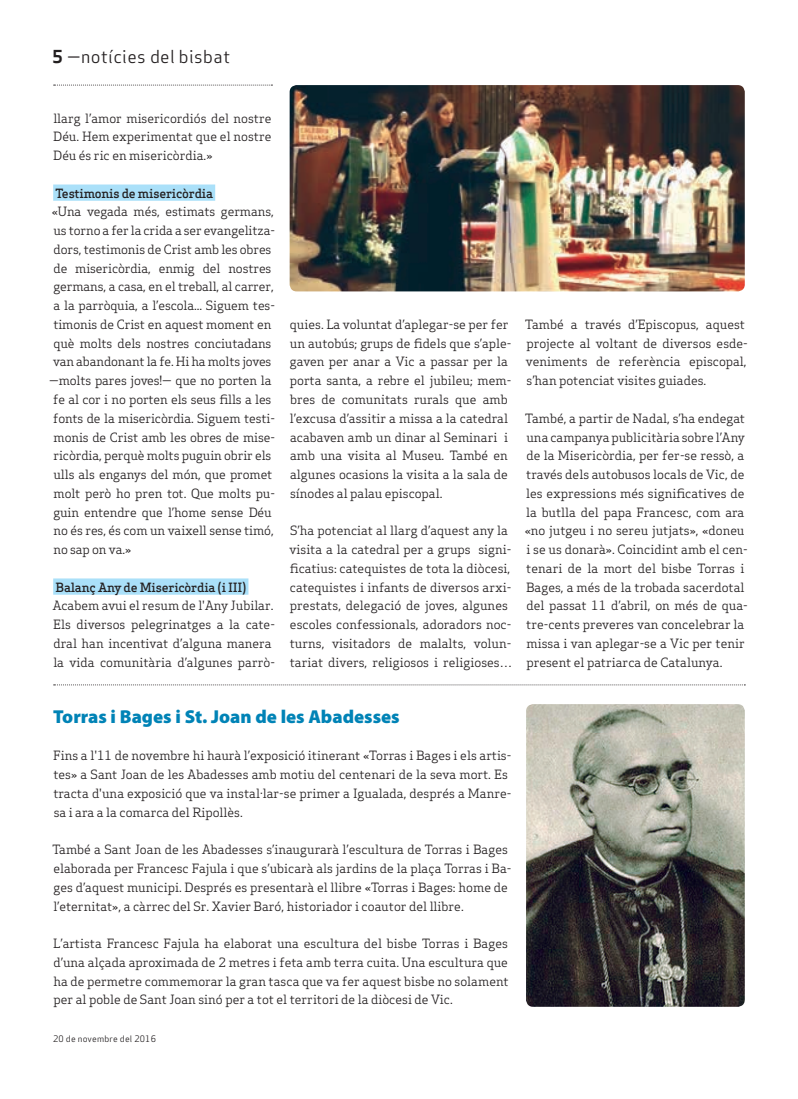
<style>
.page{position:relative;width:798px;height:1099px;background:#fff}
.page>*{position:absolute;margin:0;border:0;box-sizing:border-box;transform-origin:0 0}
.Titular_Petit{font:900 18.75px "Myriad Pro";color:#0083b6}
.Capçalera{font:17.5px "Apex Sans Book T";letter-spacing:.02em;color:#231f20}
.Text_General{font:12.5px/18.8px "Apex Serif";color:#231f20}
.Text_General-2{font:500 12.5px "Apex Serif";letter-spacing:-.02em;color:#231f20}
.Data_Peu{font:8.75px "Apex Sans Book T";letter-spacing:.02em;color:#231f20}
.s1{font-family:"Apex Sans Bold T"}
</style>
<div class="page">
<svg style="left:54px;top:85px;width:218px;height:1px"></svg>
<div style="left:53px;top:184px;width:162px;height:17px;background:#aae0f9"></div>
<div style="left:53px;top:578px;width:195px;height:16px;background:#aae0f9"></div>
<img style="left:526px;top:704px;width:218px;height:302px">
<img style="left:289px;top:85px;width:455px;height:206px">
<svg style="left:54px;top:684px;width:691px;height:1px"></svg>
<p class="Capçalera" style="left:52px;top:46px;width:179px"><span class="s1">5</span> —notícies del bisbat</p>
<p class="Text_General" style="left:53px;top:108px;width:220px;text-align:justify">llarg l’amor misericordiós del nostre Déu. Hem experimentat que el nostre Déu és ric en misericòrdia.»</p>
<p class="Text_General-2" style="left:55px;top:185px;width:159px">Testimonis de misericòrdia</p>
<p class="Text_General" style="left:52px;top:202px;width:223px">«Una vegada més, estimats germans,</p>
<p class="Text_General" style="left:53px;top:221px;width:223px">us torno a fer la crida a ser evangelitza-</p>
<p class="Text_General" style="left:53px;top:240px;width:219px">dors, testimonis de Crist amb les obres</p>
<p class="Text_General" style="left:53px;top:258px;width:219px">de misericòrdia, enmig del nostres</p>
<p class="Text_General" style="left:53px;top:277px;width:222px">germans, a casa, en el treball, al carrer,</p>
<p class="Text_General" style="left:54px;top:296px;width:223px">a la parròquia, a l’escola... Siguem tes-</p>
<p class="Text_General" style="left:53px;top:315px;width:220px">timonis de Crist en aquest moment en</p>
<p class="Text_General" style="left:53px;top:333px;width:219px">què molts dels nostres conciutadans</p>
<p class="Text_General" style="left:53px;top:352px;width:220px">van abandonant la fe. Hi ha molts joves</p>
<p class="Text_General" style="left:49px;top:371px;width:224px">—molts pares joves!— que no porten la</p>
<p class="Text_General" style="left:53px;top:390px;width:219px">fe al cor i no porten els seus fills a les</p>
<p class="Text_General" style="left:53px;top:408px;width:223px">fonts de la misericòrdia. Siguem testi-</p>
<p class="Text_General" style="left:54px;top:427px;width:223px">monis de Crist amb les obres de mise-</p>
<p class="Text_General" style="left:54px;top:446px;width:219px">ricòrdia, perquè molts puguin obrir els</p>
<p class="Text_General" style="left:53px;top:465px;width:220px">ulls als enganys del món, que promet</p>
<p class="Text_General" style="left:54px;top:483px;width:223px">molt però ho pren tot. Que molts pu-</p>
<p class="Text_General" style="left:53px;top:502px;width:219px">guin entendre que l’home sense Déu</p>
<p class="Text_General" style="left:54px;top:521px;width:222px">no és res, és com un vaixell sense timó,</p>
<p class="Text_General" style="left:54px;top:540px;width:79px">no sap on va.»</p>
<p class="Text_General-2" style="left:55px;top:579px;width:192px">Balanç Any de Misericòrdia (i III)</p>
<p class="Text_General" style="left:53px;top:596px;width:224px">Acabem avui el resum de l'Any Jubilar.<br>Els diversos pelegrinatges a la cate&shy;dral han incentivat d’alguna manera la vida comunitària d’algunes parrò-</p>
<p class="Text_General" style="left:290px;top:315px;width:223px">quies. La voluntat d’aplegar-se per fer un autobús; grups de fidels que s’aple&shy;gaven per anar a Vic a passar per la porta santa, a rebre el jubileu; mem&shy;bres de comunitats rurals que amb l’excusa d’assitir a missa a la catedral acabaven amb un dinar al Seminari i amb una visita al Museu. També en algunes ocasions la visita a la sala de sínodes al palau episcopal.</p>
<p class="Text_General" style="left:289px;top:521px;width:224px">S’ha potenciat al llarg d’aquest any la visita a la catedral per a grups signi&shy;ficatius: catequistes de tota la diòcesi, catequistes i infants de diversos arxi&shy;prestats, delegació de joves, algunes escoles confessionals, adoradors noc&shy;turns, visitadors de malalts, volun&shy;tariat divers, religiosos i religioses…</p>
<p class="Text_General" style="left:525px;top:315px;width:224px">També a través d’Episcopus, aquest projecte al voltant de diversos esde&shy;veniments de referència episcopal, s’han potenciat visites guiades.</p>
<p class="Text_General" style="left:524px;top:408px;width:224px">També, a partir de Nadal, s’ha endegat una campanya publicitària sobre l’Any de la Misericòrdia, per fer-se ressò, a través dels autobusos locals de Vic, de les expressions més significatives de la butlla del papa Francesc, com ara «no jutgeu i no sereu jutjats», «doneu i se us donarà». Coincidint amb el cen&shy;tenari de la mort del bisbe Torras i Bages, a més de la trobada sacerdotal del passat 11 d’abril, on més de qua&shy;tre-cents preveres van concelebrar la missa i van aplegar-se a Vic per tenir present el patriarca de Catalunya.</p>
<p class="Titular_Petit" style="left:53px;top:704px;width:348px">Torras i Bages i St. Joan de les Abadesses</p>
<p class="Text_General" style="left:53px;top:746px;width:459px">Fins a l'11 de novembre hi haurà l’exposició itinerant «Torras i Bages i els artis&shy;tes» a Sant Joan de les Abadesses amb motiu del centenari de la seva mort. Es tracta d'una exposició que va instal·lar-se primer a Igualada, després a Manre&shy;sa i ara a la comarca del Ripollès.</p>
<p class="Text_General" style="left:52px;top:840px;width:460px">També a Sant Joan de les Abadesses s’inaugurarà l’escultura de Torras i Bages elaborada per Francesc Fajula i que s’ubicarà als jardins de la plaça Torras i Ba&shy;ges d’aquest municipi. Després es presentarà el llibre «Torras i Bages: home de l’eternitat», a càrrec del Sr. Xavier Baró, historiador i coautor del llibre.</p>
<p class="Text_General" style="left:53px;top:933px;width:457px;text-align:justify">L’artista Francesc Fajula ha elaborat una escultura del bisbe Torras i Bages d’una alçada aproximada de 2 metres i feta amb terra cuita. Una escultura que ha de permetre commemorar la gran tasca que va fer aquest bisbe no solament per al poble de Sant Joan sinó per a tot el territori de la diòcesi de Vic.</p>
<p class="Data_Peu" style="left:53px;top:1032px;width:104px">20 de novembre del 2016</p>
</div>
